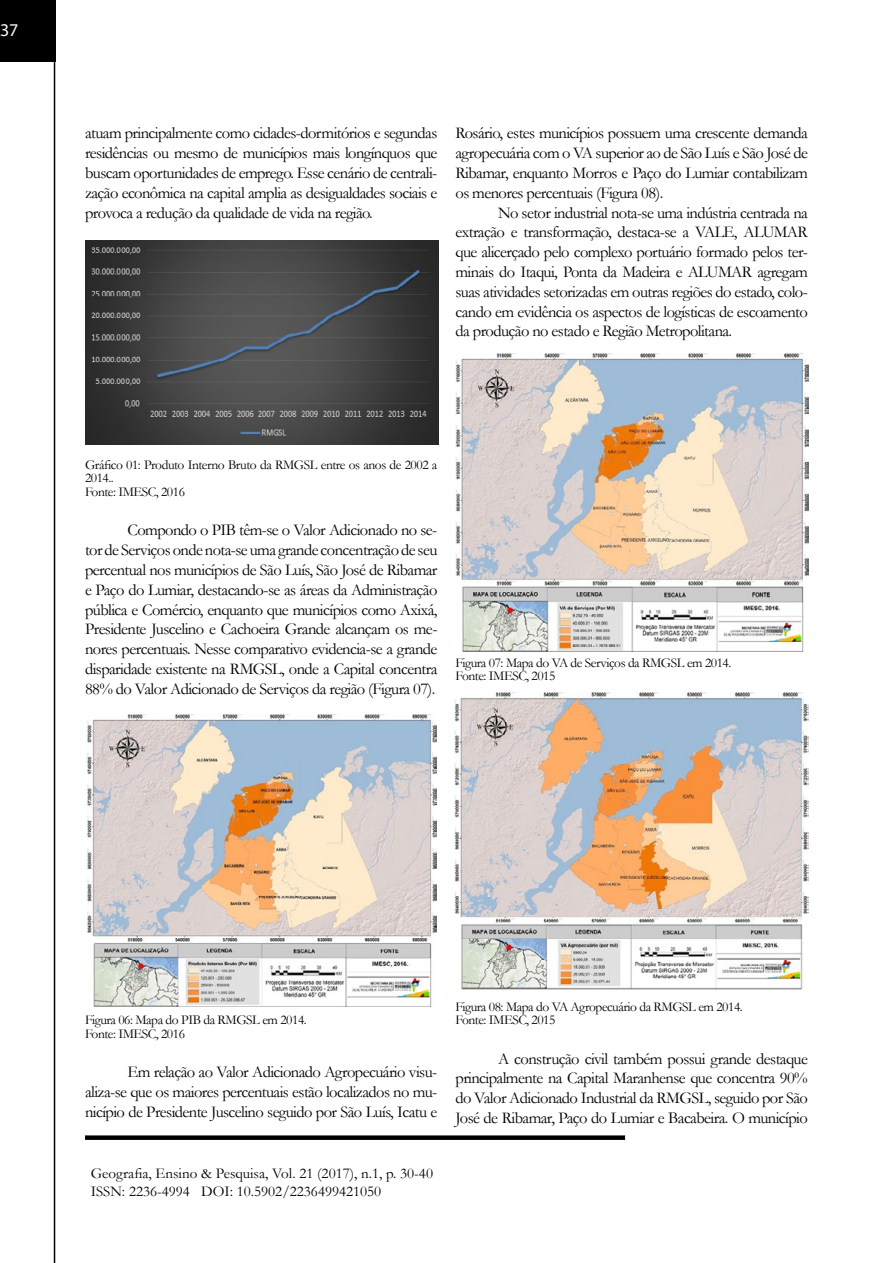
<style>
.page{position:relative;width:893px;height:1263px;background:#fff}
.page>*{position:absolute;margin:0;border:0;box-sizing:border-box;transform-origin:0 0}
.t1{font:18px "Myriad Pro";color:#f8f8f9}
.t2{font:16.5px/19.8px "Garamond";letter-spacing:-.035em;color:#000;text-align:justify}
.t3{font:15px/18px "Garamond";color:#000}
.t4{font:13.5px/13.5px "Garamond";letter-spacing:-.035em;color:#000}
</style>
<div class="page">
<div style="left:0;top:0;width:55px;height:62px;background:#000"></div>
<div style="left:85px;top:1135px;width:540px;height:5px;background:#000"></div>
<img style="left:85px;top:240px;width:354px;height:205px">
<img style="left:87px;top:715px;width:349px;height:292px">
<img style="left:456px;top:353px;width:353px;height:298px">
<img style="left:454px;top:692px;width:355px;height:298px">
<hr style="left:54px;top:0;width:1px;height:1263px;background:#000">
<p class="t1" style="left:0;top:19px;width:20px">37</p>
<p class="t2" style="left:85px;top:123px;width:354px">atuam principalmente como cidades-dormitórios e segundas residências ou mesmo de municípios mais longínquos que buscam oportunidades de emprego. Esse cenário de centrali&shy;zação econômica na capital amplia as desigualdades sociais e provoca a redução da qualidade de vida na região.</p>
<p class="t2" style="left:455px;top:123px;width:354px">Rosário, estes municípios possuem uma crescente demanda agropecuária com o VA superior ao de São Luís e São José de Ribamar, enquanto Morros e Paço do Lumiar contabilizam os menores percentuais (Figura 08).</p>
<p class="t2" style="left:455px;top:202px;width:354px;text-indent:43px">No setor industrial nota-se uma indústria centrada na extração e transformação, destaca-se a VALE, ALUMAR que alicerçado pelo complexo portuário formado pelos ter&shy;minais do Itaqui, Ponta da Madeira e ALUMAR agregam suas atividades setorizadas em outras regiões do estado, colo&shy;cando em evidência os aspectos de logísticas de escoamento da produção no estado e Região Metropolitana.</p>
<p class="t4" style="left:85px;top:457px;width:354px">Gráfico 01: Produto Interno Bruto da RMGSL entre os anos de 2002 a<br>2014..<br>Fonte: IMESC, 2016</p>
<p class="t2" style="left:85px;top:520px;width:354px;text-indent:43px">Compondo o PIB têm-se o Valor Adicionado no se&shy;tor de Serviços onde nota-se uma grande concentração de seu percentual nos municípios de São Luís, São José de Ribamar e Paço do Lumiar, destacando-se as áreas da Administração pública e Comércio, enquanto que municípios como Axixá, Presidente Juscelino e Cachoeira Grande alcançam os me&shy;nores percentuais. Nesse comparativo evidencia-se a grande disparidade existente na RMGSL, onde a Capital concentra 88% do Valor Adicionado de Serviços da região (Figura 07).</p>
<p class="t4" style="left:455px;top:655px;width:277px">Figura 07: Mapa do VA de Serviços da RMGSL em 2014.<br>Fonte: IMESC, 2015</p>
<p class="t4" style="left:85px;top:1013px;width:223px">Figura 06: Mapa do PIB da RMGSL em 2014.<br>Fonte: IMESC, 2016</p>
<p class="t2" style="left:85px;top:1062px;width:354px;text-indent:43px">Em relação ao Valor Adicionado Agropecuário visu&shy;aliza-se que os maiores percentuais estão localizados no mu&shy;nicípio de Presidente Juscelino seguido por São Luís, Icatu e</p>
<p class="t3" style="left:91px;top:1164px;width:344px">Geografia, Ensino &amp; Pesquisa, Vol. 21 (2017), n.1, p. 30-40<br>ISSN: 2236-4994 DOI: 10.5902/2236499421050</p>
<p class="t4" style="left:455px;top:999px;width:289px">Figura 08: Mapa do VA Agropecuário da RMGSL em 2014.<br>Fonte: IMESC, 2015</p>
<p class="t2" style="left:455px;top:1048px;width:354px;text-indent:43px">A construção civil também possui grande destaque principalmente na Capital Maranhense que concentra 90% do Valor Adicionado Industrial da RMGSL, seguido por São José de Ribamar, Paço do Lumiar e Bacabeira. O município</p>
</div>
